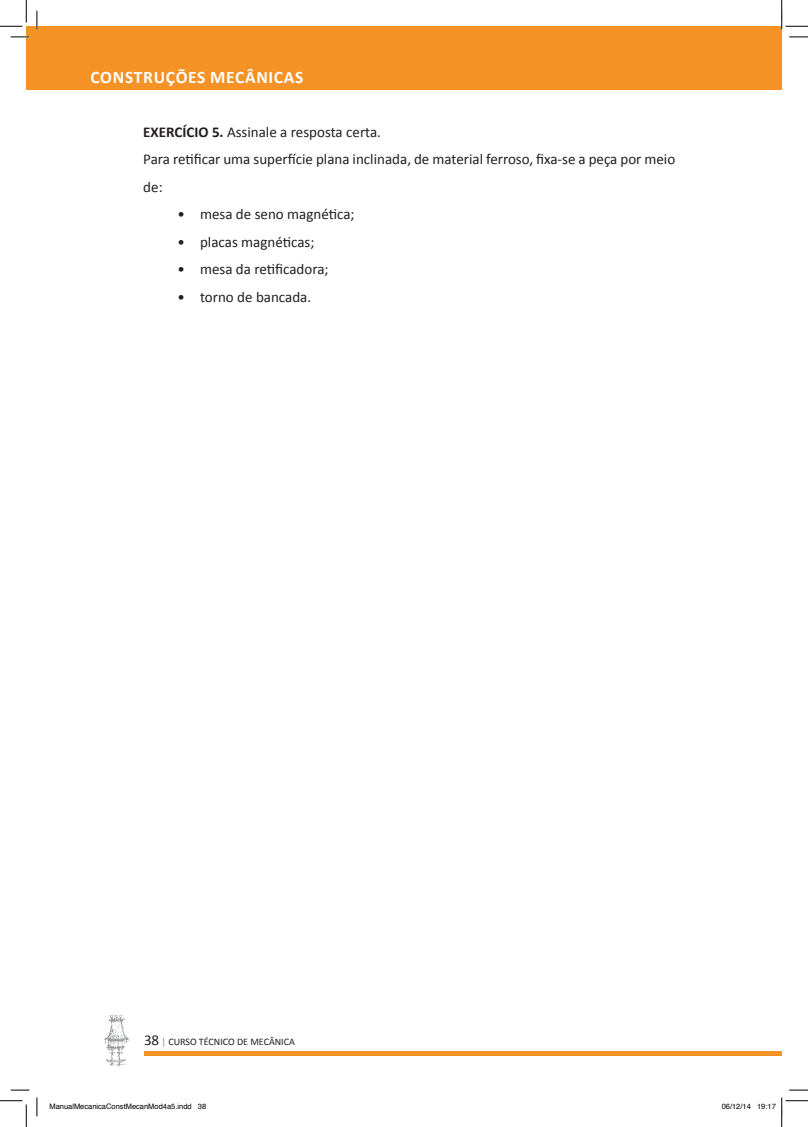
<style>
.page{position:relative;width:808px;height:1127px;background:#fff}
.page>*{position:absolute;margin:0;border:0;box-sizing:border-box;transform-origin:0 0}
.t1{font:700 17.5px "Calibri";letter-spacing:.04em;color:#fff}
.Tx_Normal{font:15px/27.5px "Calibri";color:#231f20}
.t2{font:10px "Calibri";color:#231f20}
.t3{font:7.5px "Helvetica";color:#000}
.s1{font-weight:700}
.s2{font-size:15px}
.s3{color:#8f9194}
</style>
<div class="page">
<div style="left:144px;top:1050px;width:637px;height:5px;background:#f49225"></div>
<div style="left:26px;top:26px;width:755px;height:64px;background:#f49225"></div>
<svg style="left:104px;top:1014px;width:26px;height:52px"></svg>
<svg style="left:11px;top:36px;width:18px;height:2px"></svg>
<svg style="left:789px;top:36px;width:18px;height:2px"></svg>
<svg style="left:11px;top:1089px;width:18px;height:1px"></svg>
<svg style="left:789px;top:1089px;width:18px;height:1px"></svg>
<svg style="left:36px;top:11px;width:2px;height:18px"></svg>
<svg style="left:36px;top:1097px;width:2px;height:18px"></svg>
<svg style="left:0;top:0;width:27px;height:27px"></svg>
<svg style="left:0;top:1100px;width:27px;height:26px"></svg>
<svg style="left:780px;top:0;width:27px;height:29px"></svg>
<svg style="left:781px;top:1097px;width:26px;height:29px"></svg>
<p class="t1" style="left:90px;top:66px;width:214px">CONSTRUÇÕES MECÂNICAS</p>
<p class="Tx_Normal" style="left:143px;top:118px;width:239px"><span class="s1">EXERCÍCIO 5.</span> Assinale a resposta certa.</p>
<p class="Tx_Normal" style="left:143px;top:146px;width:533px">Para retificar uma superfície plana inclinada, de material ferroso, fixa-se a peça por meio de:</p>
<p class="Tx_Normal" style="left:177px;top:201px;width:178px">• mesa de seno magnética;</p>
<p class="Tx_Normal" style="left:177px;top:228px;width:138px">• placas magnéticas;</p>
<p class="Tx_Normal" style="left:177px;top:256px;width:152px">• mesa da retificadora;</p>
<p class="Tx_Normal" style="left:177px;top:283px;width:135px">• torno de bancada.</p>
<p class="t2" style="left:144px;top:1035px;width:152px"><span class="s2">38</span> <span class="s3">|</span> CURSO TÉCNICO DE MECÂNICA</p>
<p class="t3" style="left:49px;top:1100px;width:158px">ManualMecanicaConstMecanMod4a5.indd 38</p>
<p class="t3" style="left:721px;top:1100px;width:56px">06/12/14 19:17</p>
</div>
